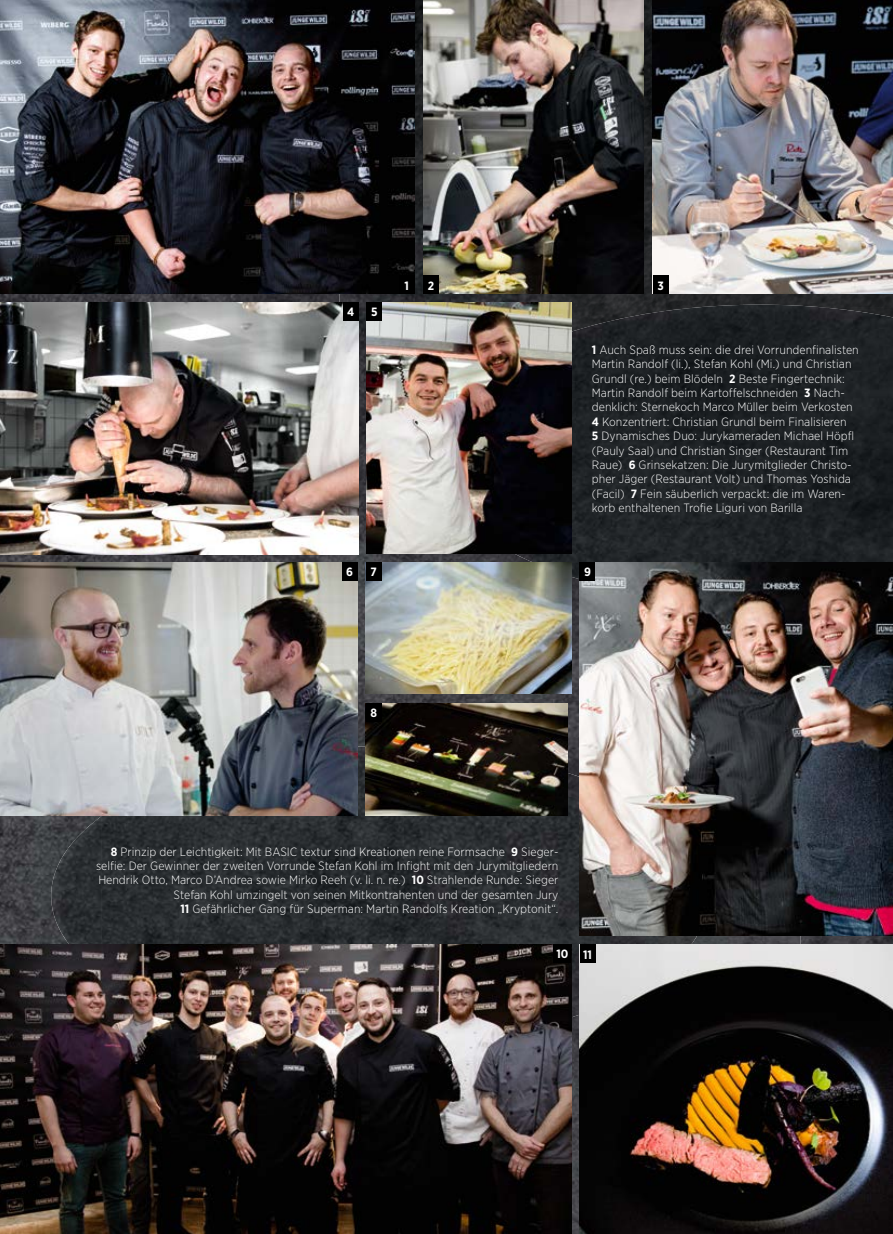
<style>
.page{position:relative;width:893px;height:1234px;background:#fff}
.page>*{position:absolute;margin:0;border:0;box-sizing:border-box;transform-origin:0 0}
.t1{font:700 12.15px "Gotham Narrow";color:#fff}
.t2{font:300 12px/14.4px "Gotham Narrow";color:#fff}
.t3{font:700 12px "Gotham Narrow";color:#fff}
.s1{font-weight:700}
</style>
<div class="page">
<img style="left:1px;top:294px;width:338px;height:8px">
<img style="left:415px;top:0;width:238px;height:210px">
<img style="left:1px;top:554px;width:338px;height:8px">
<img style="left:339px;top:210px;width:201px;height:194px">
<img style="left:540px;top:210px;width:202px;height:94px">
<img style="left:742px;top:294px;width:151px;height:10px">
<img style="left:339px;top:404px;width:143px;height:247px">
<img style="left:571px;top:603px;width:9px;height:48px">
<img style="left:482px;top:304px;width:411px;height:299px">
<img style="left:357px;top:698px;width:223px;height:50px">
<img style="left:1px;top:814px;width:100px;height:130px">
<img style="left:571px;top:1033px;width:9px;height:106px">
<img style="left:357px;top:651px;width:223px;height:47px">
<img style="left:101px;top:746px;width:405px;height:198px">
<img style="left:506px;top:757px;width:152px;height:276px">
<img style="left:51px;top:815px;width:51px;height:129px">
<img style="left:658px;top:935px;width:51px;height:9px">
<img style="left:0;top:0;width:1px;height:1233px">
<img style="left:580px;top:944px;width:313px;height:289px">
<img style="left:0;top:0;width:415px;height:294px">
<img style="left:580px;top:562px;width:313px;height:373px">
<img style="left:0;top:302px;width:358px;height:252px">
<img style="left:0;top:562px;width:357px;height:252px">
<img style="left:0;top:944px;width:571px;height:289px">
<img style="left:653px;top:0;width:240px;height:294px">
<img style="left:423px;top:0;width:221px;height:294px">
<img style="left:366px;top:562px;width:205px;height:131px">
<img style="left:366px;top:703px;width:202px;height:111px">
<img style="left:367px;top:303px;width:204px;height:250px">
<div style="left:343px;top:302px;width:15px;height:19px;background:#000"></div>
<div style="left:342px;top:562px;width:16px;height:18px;background:#000"></div>
<div style="left:554px;top:944px;width:17px;height:18px;background:#000"></div>
<div style="left:367px;top:302px;width:15px;height:18px;background:#000"></div>
<div style="left:580px;top:562px;width:15px;height:18px;background:#000"></div>
<div style="left:580px;top:944px;width:15px;height:18px;background:#000"></div>
<div style="left:423px;top:275px;width:16px;height:19px;background:#000"></div>
<div style="left:653px;top:275px;width:15px;height:19px;background:#000"></div>
<div style="left:399px;top:275px;width:16px;height:19px;background:#000"></div>
<div style="left:366px;top:562px;width:15px;height:18px;background:#000"></div>
<div style="left:366px;top:703px;width:16px;height:18px;background:#000"></div>
<p class="t3" style="left:347px;top:305px;width:9px">4</p>
<p class="t3" style="left:371px;top:305px;width:8px">5</p>
<p class="t3" style="left:346px;top:565px;width:8px">6</p>
<p class="t3" style="left:370px;top:565px;width:8px">7</p>
<p class="t3" style="left:404px;top:278px;width:6px">1</p>
<p class="t3" style="left:428px;top:278px;width:8px">2</p>
<p class="t3" style="left:657px;top:278px;width:8px">3</p>
<p class="t2" style="left:592px;top:342px;width:268px"><span class="s1">1</span> Auch Spaß muss sein: die drei Vorrundenfinalisten Martin Randolf (li.), Stefan Kohl (Mi.) und Christian Grundl (re.) beim Blödeln <span class="s1">2</span> Beste Fingertechnik:<br>Martin Randolf beim Kartoffelschneiden <span class="s1">3</span> Nach&shy;denklich: Sternekoch Marco Müller beim Verkosten <span class="s1">4</span> Konzentriert: Christian Grundl beim Finalisieren<br><span class="s1">5</span> Dynamisches Duo: Jurykameraden Michael Höpfl (Pauly Saal) und Christian Singer (Restaurant Tim Raue) <span class="s1">6</span> Grinsekatzen: Die Jurymitglieder Christo&shy;pher Jäger (Restaurant Volt) und Thomas Yoshida (Facil) <span class="s1">7</span> Fein säuberlich verpackt: die im Waren&shy;korb enthaltenen Trofie Liguri von Barilla</p>
<p class="t3" style="left:584px;top:565px;width:8px">9</p>
<p class="t3" style="left:370px;top:705px;width:8px">8</p>
<p class="t2" style="left:96px;top:844px;width:464px;text-align:right"><span class="s1">8</span> Prinzip der Leichtigkeit: Mit BASIC textur sind Kreationen reine Formsache <span class="s1">9</span> Sieger&shy;selfie: Der Gewinner der zweiten Vorrunde Stefan Kohl im Infight mit den Jurymitgliedern Hendrik Otto, Marco D’Andrea sowie Mirko Reeh (v. li. n. re.) <span class="s1">10</span> Strahlende Runde: Sieger Stefan Kohl umzingelt von seinen Mitkontrahenten und der gesamten Jury<br><span class="s1">11</span> Gefährlicher Gang für Superman: Martin Randolfs Kreation „Kryptonit“.</p>
<p class="t3" style="left:556px;top:946px;width:13px">10</p>
<p class="t1" style="left:583px;top:947px;width:10px">11</p>
</div>
